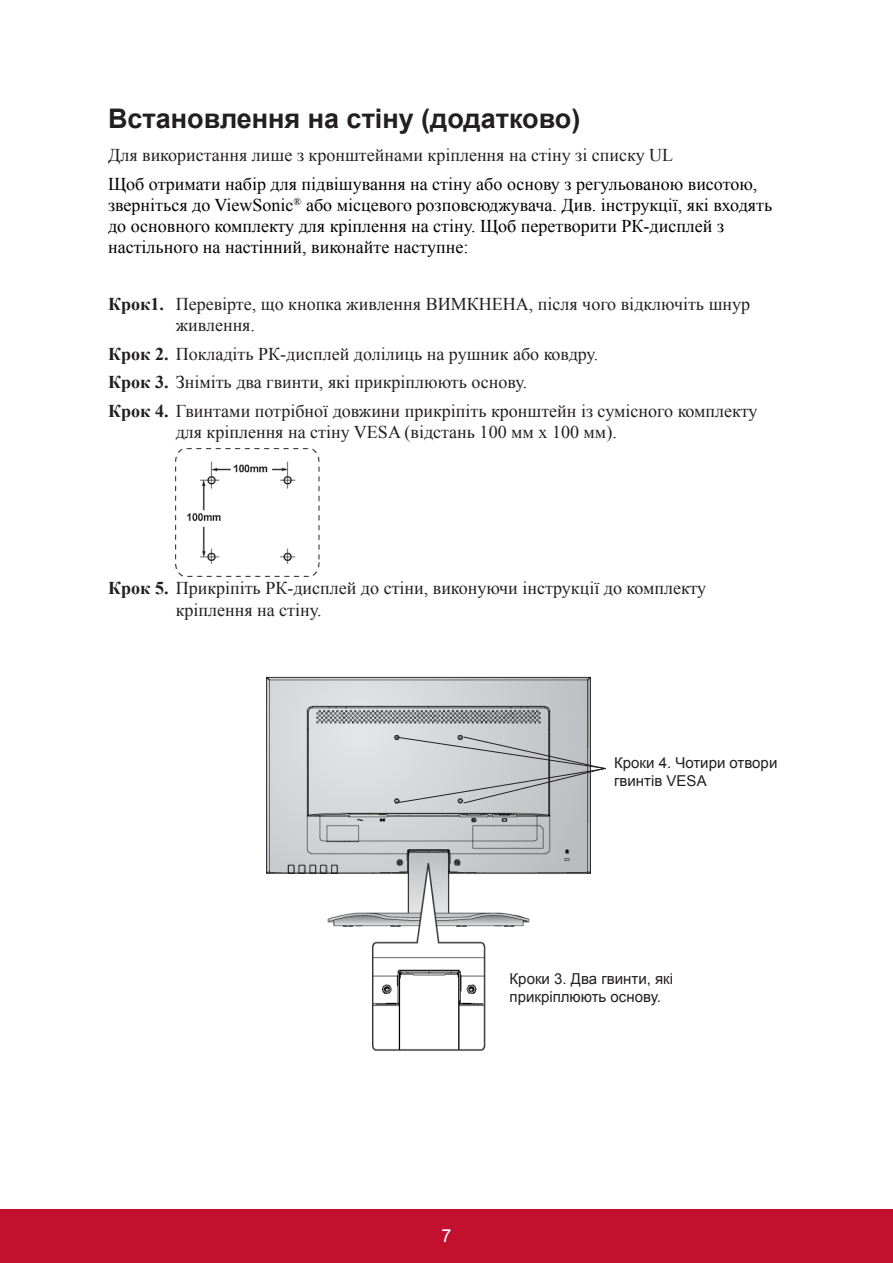
<style>
.page{position:relative;width:893px;height:1263px;background:#fff}
.page>*{position:absolute;margin:0;border:0;box-sizing:border-box;transform-origin:0 0}
.t1{font:700 27px "Arial";color:#231f20}
.t2{font:18px/28.5px "Times New Roman";color:#231f20}
.t3{font:18px/21px "Times New Roman";color:#000}
.t4{font:18px "Arial";color:#fff}
.t5{font:15px/18px "Arial";color:#231f20}
.s1{font-weight:700}
</style>
<div class="page">
<div style="left:0;top:1210px;width:892px;height:53px;background:#c3102f"></div>
<img style="left:176px;top:449px;width:144px;height:127px">
<img style="left:266px;top:676px;width:323px;height:375px">
<svg style="left:394px;top:736px;width:212px;height:68px;background:#c4c5c7"></svg>
<h1 class="t1" style="left:108px;top:100px;width:473px">Встановлення на стіну (додатково)</h1>
<p class="t2" style="left:108px;top:141px;width:566px">Для використання лише з кронштейнами кріплення на стіну зі списку UL</p>
<p class="t3" style="left:108px;top:173px;width:665px">Щоб отримати набір для підвішування на стіну або основу з регульованою висотою, зверніться до ViewSonic<sup>®</sup> або місцевого розповсюджувача. Див. інструкції, які входять до основного комплекту для кріплення на стіну. Щоб перетворити РК-дисплей з настільного на настінний, виконайте наступне:</p>
<p class="t2" style="left:176px;top:293px;width:575px;line-height:21px;text-indent:-67px"><span class="s1">Крок1.</span> Перевірте, що кнопка живлення ВИМКНЕНА, після чого відключіть шнур живлення.</p>
<p class="t2" style="left:108px;top:339px;width:650px"><span class="s1">Крок 2.</span> Покладіть РК-дисплей долілиць на рушник або ковдру.<br><span class="s1">Крок 3.</span> Зніміть два гвинти, які прикріплюють основу.<br><span class="s1">Крок 4.</span> Гвинтами потрібної довжини прикріпіть кронштейн із сумісного комплекту</p>
<p class="t2" style="left:176px;top:417px;width:442px">для кріплення на стіну VESA (відстань 100 мм х 100 мм).</p>
<p class="t2" style="left:176px;top:577px;width:532px;line-height:21.6px;text-indent:-68px"><span class="s1">Крок 5.</span> Прикріпіть РК-дисплей до стіни, виконуючи інструкції до комплекту кріплення на стіну.</p>
<p class="t5" style="left:614px;top:753px;width:165px">Кроки 4. Чотири отвори гвинтів VESA</p>
<p class="t5" style="left:509px;top:969px;width:165px">Кроки 3. Два гвинти, які прикріплюють основу.</p>
<p class="t4" style="left:441px;top:1223px;width:12px">7</p>
</div>
